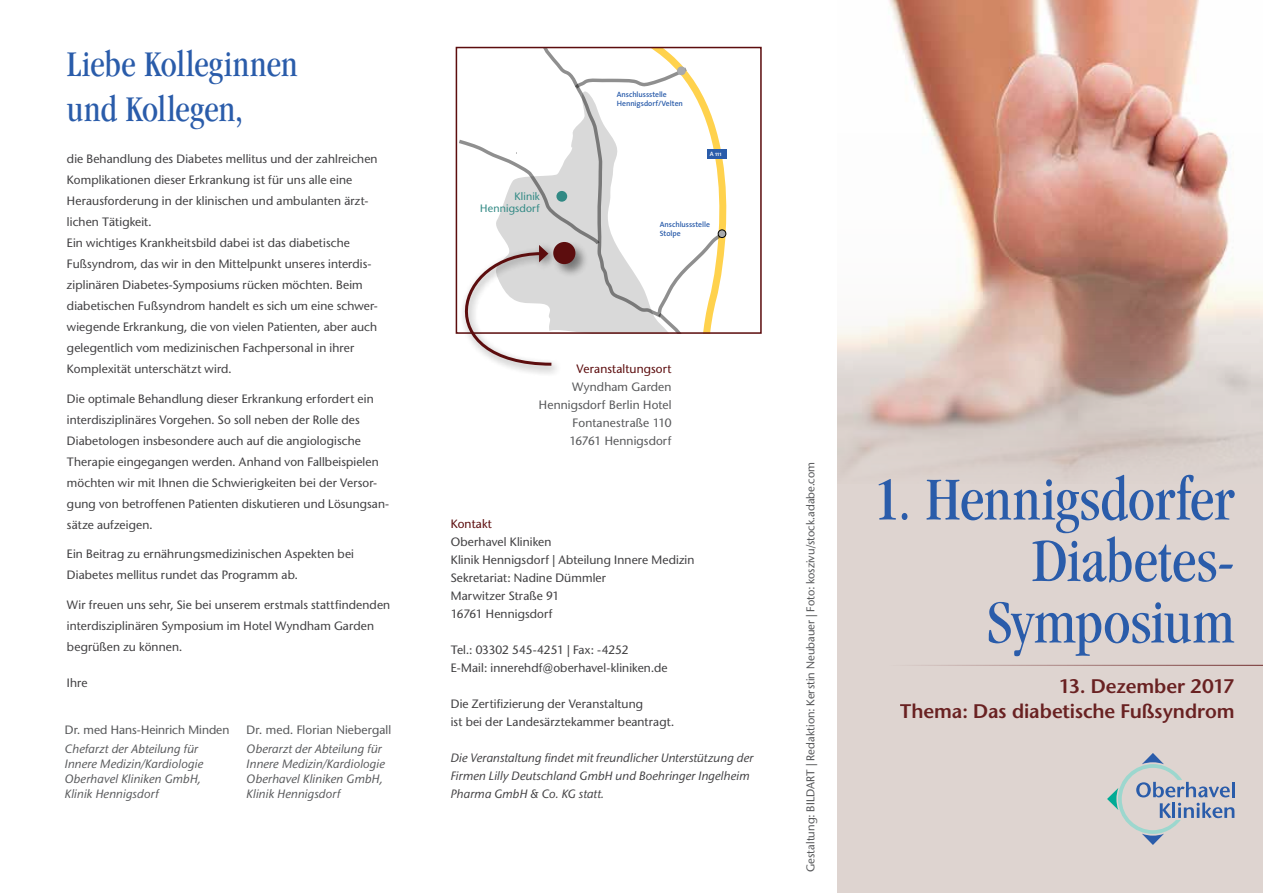
<style>
.page{position:relative;width:1263px;height:893px;background:#fff}
.page>*{position:absolute;margin:0;border:0;box-sizing:border-box;transform-origin:0 0}
.t1{font:condensed 63px/61.5px "Garamond";letter-spacing:-.005em;color:#2a5caa;text-align:right}
.t2{font:condensed 37.5px/45px "Garamond";color:#2a5caa}
.t3{font:600 19.5px/25.5px "Stone Sans BQ";letter-spacing:-.005em;color:#5c0d0e;text-align:right}
.t4{font:500 12px/21px "Stone Sans BQ";letter-spacing:.01em;color:#414042}
.t5{font:italic 500 12px/15px "Stone Sans BQ";letter-spacing:.015em;color:#58595b}
.t6{font:italic 500 12px/18px "Stone Sans BQ";letter-spacing:.015em;color:#414042}
.t7{font:500 12px/18px "Stone Sans BQ";letter-spacing:.01em;color:#58595b;text-align:right}
.t8{font:500 12px "Stone Sans BQ";letter-spacing:.01em;color:#5c0d0e}
.t9{font:500 11.25px "Stone Sans BQ";letter-spacing:.005em;color:#58595b}
.t10{font:500 10.65px/12.8px "Stone Sans BQ";letter-spacing:.015em;color:#318984;text-align:right}
.t11{font:600 7.65px/9.1px "The Sans";letter-spacing:-.01em;color:#2a5caa}
.t12{font:600 6.3px "The Sans";color:#fff}
</style>
<div class="page">
<div style="left:838px;top:0;width:425px;height:893px;background:#ded4d0"></div>
<img style="left:838px;top:0;width:425px;height:472px">
<svg style="left:1107px;top:753px;width:127px;height:92px"></svg>
<hr style="left:838px;top:665px;width:425px;height:1px;background:#5c0d0e">
<div style="left:460px;top:241px;width:102px;height:136px;background:#000;opacity:.45"></div>
<svg style="left:455px;top:48px;width:272px;height:319px"></svg>
<h2 class="t2" style="left:67px;top:41px;width:232px">Liebe Kolleginnen und Kollegen,</h2>
<p class="t4" style="left:67px;top:149px;width:312px">die Behandlung des Diabetes mellitus und der zahlreichen Komplikationen dieser Erkrankung ist für uns alle eine Herausforderung in der klinischen und ambulanten ärzt&shy;lichen Tätigkeit.<br>Ein wichtiges Krankheitsbild dabei ist das diabetische Fußsyndrom, das wir in den Mittelpunkt unseres interdis&shy;ziplinären Diabetes-Symposiums rücken möchten. Beim diabetischen Fußsyndrom handelt es sich um eine schwer&shy;wiegende Erkrankung, die von vielen Patienten, aber auch gelegentlich vom medizinischen Fachpersonal in ihrer Komplexität unterschätzt wird.</p>
<p class="t4" style="left:67px;top:388px;width:324px">Die optimale Behandlung dieser Erkrankung erfordert ein interdisziplinäres Vorgehen. So soll neben der Rolle des Diabetologen insbesondere auch auf die angiologische Therapie eingegangen werden. Anhand von Fallbeispielen möchten wir mit Ihnen die Schwierigkeiten bei der Versor&shy;gung von betroffenen Patienten diskutieren und Lösungsan&shy;sätze aufzeigen.</p>
<p class="t4" style="left:67px;top:544px;width:289px">Ein Beitrag zu ernährungsmedizinischen Aspekten bei<br>Diabetes mellitus rundet das Programm ab.</p>
<p class="t4" style="left:67px;top:594px;width:325px">Wir freuen uns sehr, Sie bei unserem erstmals stattfindenden interdisziplinären Symposium im Hotel Wyndham Garden begrüßen zu können.</p>
<p class="t4" style="left:67px;top:672px;width:22px">Ihre</p>
<p class="t7" style="left:65px;top:721px;width:166px">Dr. med Hans-Heinrich Minden</p>
<p class="t5" style="left:65px;top:741px;width:140px">Chefarzt der Abteilung für<br>Innere Medizin/Kardiologie<br>Oberhavel Kliniken GmbH,<br>Klinik Hennigsdorf</p>
<p class="t7" style="left:247px;top:720px;width:146px">Dr. med. Florian Niebergall</p>
<p class="t5" style="left:247px;top:741px;width:140px">Oberarzt der Abteilung für<br>Innere Medizin/Kardiologie<br>Oberhavel Kliniken GmbH,<br>Klinik Hennigsdorf</p>
<p class="t10" style="left:480px;top:190px;width:61px">Klinik<br>Hennigsdorf</p>
<p class="t11" style="left:617px;top:90px;width:68px">Anschlussstelle<br>Hennigsdorf/Velten</p>
<p class="t12" style="left:710px;top:148px;width:13px">A 111</p>
<p class="t11" style="left:660px;top:219px;width:52px">Anschlussstelle<br>Stolpe</p>
<p class="t8" style="left:577px;top:361px;width:96px">Veranstaltungsort</p>
<p class="t7" style="left:539px;top:377px;width:134px">Wyndham Garden<br>Hennigsdorf Berlin Hotel<br>Fontanestraße 110<br>16761 Hennigsdorf</p>
<p class="t8" style="left:451px;top:517px;width:43px">Kontakt</p>
<p class="t4" style="left:451px;top:533px;width:245px;line-height:18px">Oberhavel Kliniken<br>Klinik Hennigsdorf | Abteilung Innere Medizin<br>Sekretariat: Nadine Dümmler<br>Marwitzer Straße 91<br>16761 Hennigsdorf</p>
<p class="t4" style="left:451px;top:641px;width:218px;line-height:18px">Tel.: 03302 545-4251 | Fax: -4252<br>E-Mail: innerehdf@oberhavel-kliniken.de</p>
<p class="t4" style="left:451px;top:695px;width:225px;line-height:18px">Die Zertifizierung der Veranstaltung<br>ist bei der Landesärztekammer beantragt.</p>
<p class="t6" style="left:451px;top:749px;width:304px">Die Veranstaltung findet mit freundlicher Unterstützung der<br>Firmen Lilly Deutschland GmbH und Boehringer Ingelheim<br>Pharma GmbH &amp; Co. KG statt.</p>
<p class="t9" style="left:804px;top:872px;width:412px;rotate:-90deg">Gestaltung: BILDART | Redaktion: Kerstin Neubauer | Foto: koszivu/stock.adabe.com</p>
<h1 class="t1" style="left:873px;top:468px;width:363px">1. Hennigsdorfer<br>Diabetes-<br>Symposium</h1>
<h3 class="t3" style="left:900px;top:673px;width:336px">13. Dezember 2017<br>Thema: Das diabetische Fußsyndrom</h3>
</div>
